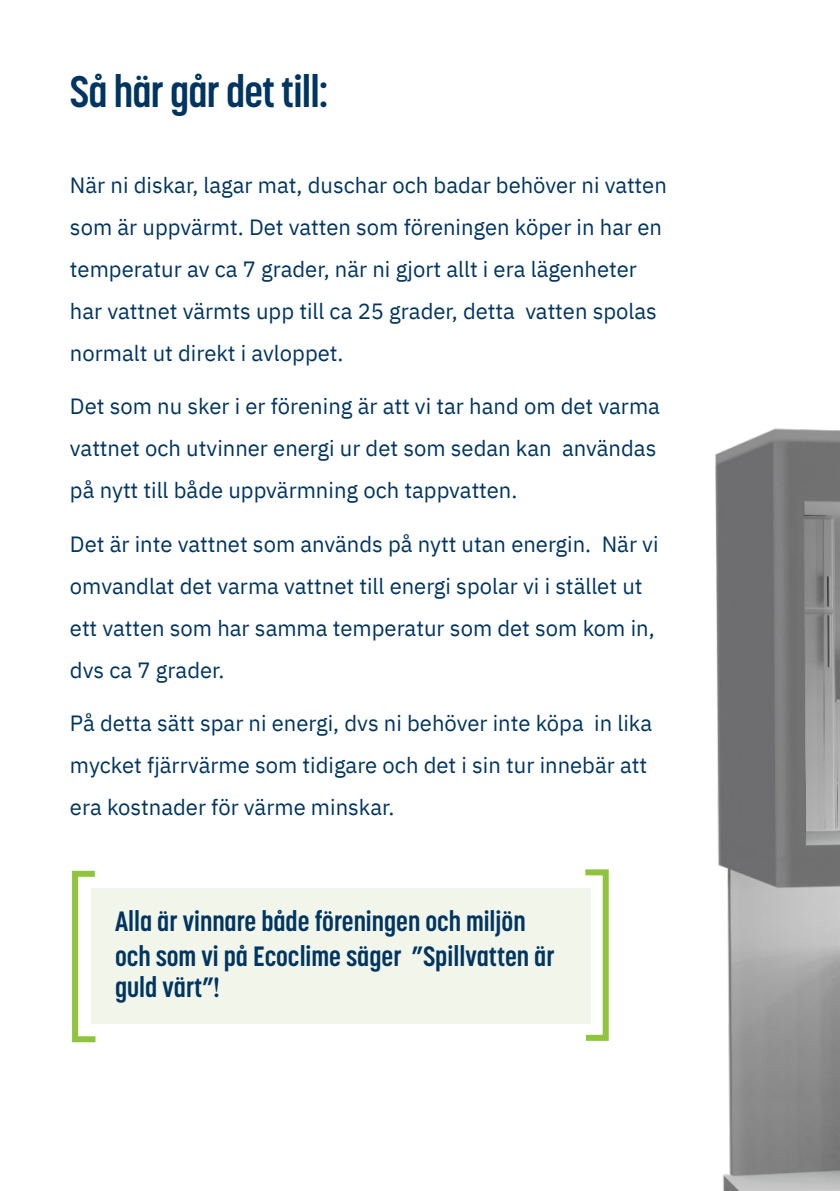
<style>
.page{position:relative;width:840px;height:1191px;background:#fff}
.page>*{position:absolute;margin:0;border:0;box-sizing:border-box;transform-origin:0 0}
.Rubrik_22{font:700 43.6px "Korolev Condensed";letter-spacing:-.02em;color:#003561}
.Rubrik_22-2{font:700 27.6px/31px "Korolev Condensed";color:#003561}
.Brödtext_22{font:22px/42px "IBM Plex Sans";color:#003561}
</style>
<div class="page">
<img style="left:311px;top:428px;width:528px;height:763px">
<div style="left:91px;top:888px;width:498px;height:135px;background:#f1f5ea"></div>
<svg style="left:72px;top:870px;width:29px;height:173px"></svg>
<svg style="left:579px;top:866px;width:32px;height:177px"></svg>
<p class="Rubrik_22" style="left:70px;top:66px;width:259px">Så här går det till:</p>
<p class="Brödtext_22" style="left:70px;top:162px;width:598px">När ni diskar, lagar mat, duschar och badar behöver ni vatten som är uppvärmt. Det vatten som föreningen köper in har en temperatur av ca 7 grader, när ni gjort allt i era lägenheter har vattnet värmts upp till ca 25 grader, detta vatten spolas normalt ut direkt i avloppet.</p>
<p class="Brödtext_22" style="left:70px;top:384px;width:591px">Det som nu sker i er förening är att vi tar hand om det varma vattnet och utvinner energi ur det som sedan kan användas på nytt till både uppvärmning och tappvatten.</p>
<p class="Brödtext_22" style="left:70px;top:521px;width:589px">Det är inte vattnet som används på nytt utan energin. När vi omvandlat det varma vattnet till energi spolar vi i stället ut ett vatten som har samma temperatur som det som kom in, dvs ca 7 grader.</p>
<p class="Brödtext_22" style="left:70px;top:700px;width:583px">På detta sätt spar ni energi, dvs ni behöver inte köpa in lika mycket fjärrvärme som tidigare och det i sin tur innebär att era kostnader för värme minskar.</p>
<p class="Rubrik_22-2" style="left:115px;top:905px;width:412px">Alla är vinnare både föreningen och miljön</p>
<p class="Rubrik_22-2" style="left:115px;top:941px;width:441px">och som vi på Ecoclime säger ”Spillvatten är guld värt”!</p>
</div>
